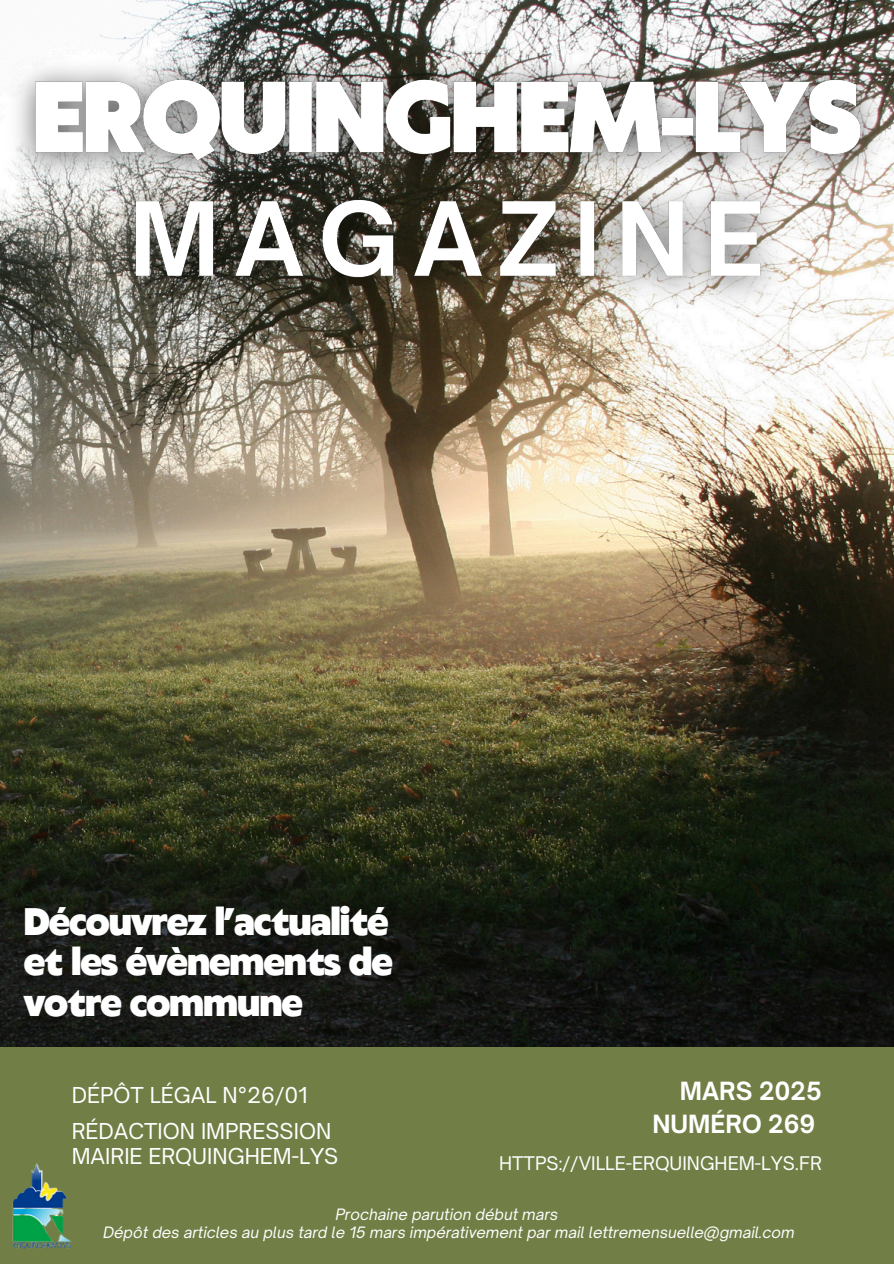
<style>
.page{position:relative;width:894px;height:1264px;background:#fff}
.page>*{position:absolute;margin:0;border:0;box-sizing:border-box;transform-origin:0 0}
.t1{font:900 36px/40.5px "Klein Text";letter-spacing:-.03em;color:#fff;text-align:justify}
.t2{font:700 24px/32.7px "Open Sauce One";color:#fff;text-align:right}
.t3{font:21px/24.8px "Open Sauce One";color:#fff}
.t4{font:18px "Open Sauce One";color:#fff}
.t5{font:italic 15px "Open Sauce One";color:#fff}
</style>
<div class="page">
<div style="left:0;top:1039px;width:893px;height:224px;background:#717f46"></div>
<img style="left:13px;top:1163px;width:58px;height:85px">
<img style="left:0;top:0;width:893px;height:1046px">
<img style="left:0;top:41px;width:893px;height:165px">
<img style="left:93px;top:161px;width:709px;height:164px">
<h3 class="t1" style="left:24px;top:904px;width:370px">Découvrez l’actualité et les évènements de votre commune</h3>
<h4 class="t2" style="left:652px;top:1074px;width:171px">MARS 2025<br>NUMÉRO 269</h4>
<h4 class="t4" style="left:499px;top:1151px;width:324px">HTTPS://VILLE-ERQUINGHEM-LYS.FR</h4>
<h5 class="t5" style="left:335px;top:1204px;width:224px">Prochaine parution début mars</h5>
<p class="t5" style="left:103px;top:1222px;width:692px">Dépôt des articles au plus tard le 15 mars impérativement par mail lettremensuelle@gmail.com</p>
<p class="t3" style="left:72px;top:1082px;width:237px">DÉPÔT LÉGAL N°26/01</p>
<h2 class="t3" style="left:72px;top:1118px;width:268px">RÉDACTION IMPRESSION<br>MAIRIE ERQUINGHEM-LYS</h2>
</div>
